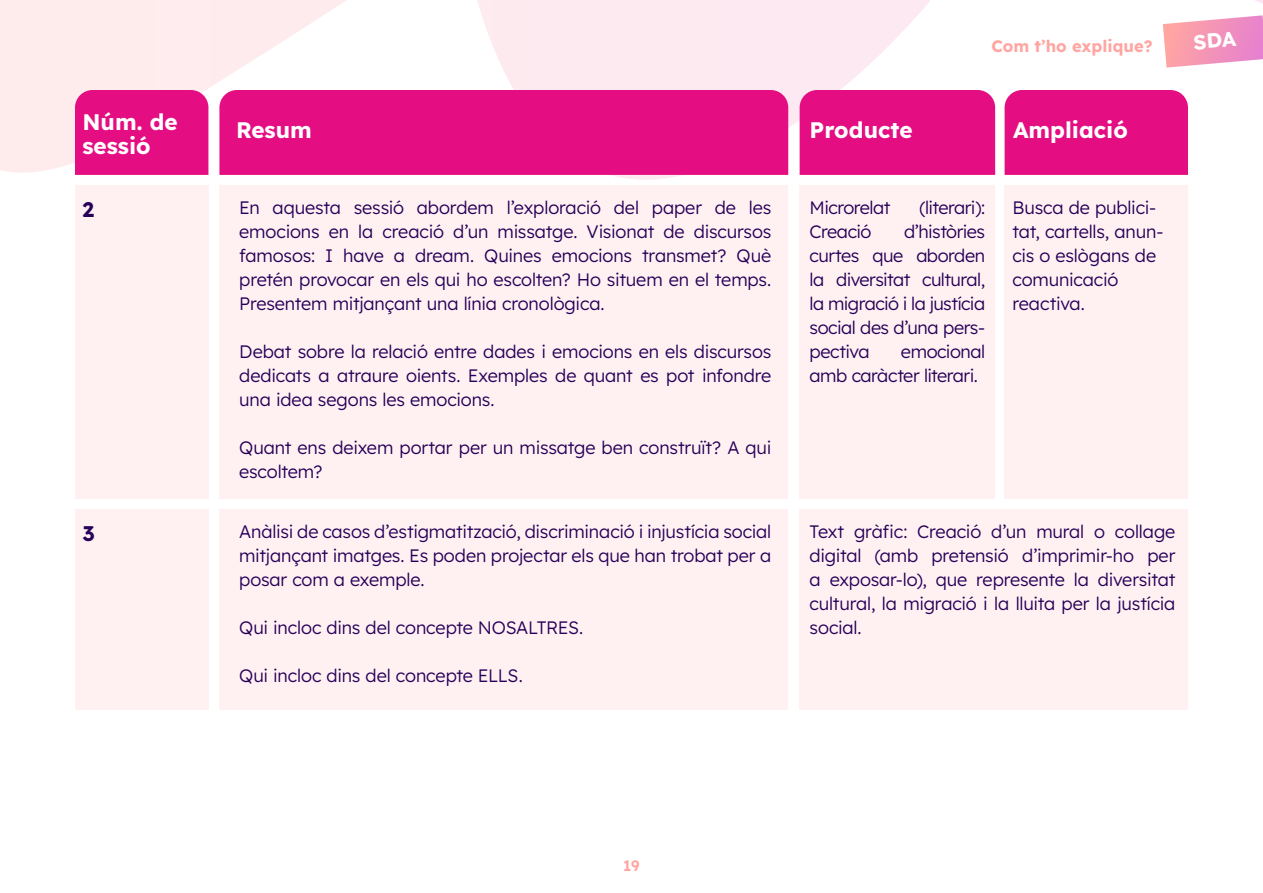
<style>
.page{position:relative;width:1263px;height:893px;background:#fff}
.page>*{position:absolute;margin:0;border:0;box-sizing:border-box;transform-origin:0 0}
.t1{font:700 22.5px "Lexend";color:#fff}
.t2{font:700 21px "Lexend";color:#270059}
.t3{font:300 18px/24px "Lexend";letter-spacing:-.015em;color:#270059;text-align:justify}
.t4{font:300 18px "Lexend";letter-spacing:-.035em;color:#270059}
.t5{font:300 18px "Lexend";letter-spacing:-.04em;color:#270059}
.t6{font:700 16.5px "Lexend";color:#ffa5a2}
.t7{font:600 15px "Lexend";color:#ffa5a2}
</style>
<div class="page">
<svg style="left:0;top:0;width:1263px;height:180px"></svg>
<div style="left:219px;top:185px;width:569px;height:313px;background:#fff1f1"></div>
<div style="left:75px;top:185px;width:133px;height:313px;background:#fff1f1"></div>
<div style="left:800px;top:185px;width:195px;height:313px;background:#fff1f1"></div>
<div style="left:1004px;top:185px;width:184px;height:313px;background:#fff1f1"></div>
<div style="left:219px;top:90px;width:569px;height:85px;background:#e50d82"></div>
<div style="left:75px;top:90px;width:133px;height:85px;background:#e50d82"></div>
<div style="left:800px;top:90px;width:195px;height:85px;background:#e50d82"></div>
<div style="left:1004px;top:90px;width:184px;height:85px;background:#e50d82"></div>
<div style="left:219px;top:509px;width:569px;height:200px;background:#fff1f1"></div>
<div style="left:75px;top:509px;width:133px;height:200px;background:#fff1f1"></div>
<div style="left:800px;top:509px;width:388px;height:200px;background:#fff1f1"></div>
<svg style="left:1163px;top:15px;width:100px;height:53px"></svg>
<p class="t1" style="left:82px;top:106px;width:97px">Núm. de</p>
<p class="t1" style="left:82px;top:130px;width:70px">sessió</p>
<p class="t1" style="left:236px;top:114px;width:77px">Resum</p>
<p class="t6" style="left:991px;top:34px;width:163px">Com t’ho explique?</p>
<p class="t1" style="left:810px;top:114px;width:104px">Producte</p>
<p class="t1" style="left:1013px;top:114px;width:116px">Ampliació</p>
<p class="t3" style="left:239px;top:194px;width:534px">En aquesta sessió abordem l’exploració del paper de les emocions en la creació d’un missatge. Visionat de discursos famosos: I have a dream. Quines emocions transmet? Què pretén provocar en els qui ho escolten? Ho situem en el temps.<br>Presentem mitjançant una línia cronològica.</p>
<p class="t3" style="left:239px;top:338px;width:534px">Debat sobre la relació entre dades i emocions en els discursos dedicats a atraure oients. Exemples de quant es pot infondre una idea segons les emocions.</p>
<p class="t3" style="left:239px;top:434px;width:534px">Quant ens deixem portar per un missatge ben construït? A qui escoltem?</p>
<p class="t2" style="left:82px;top:194px;width:13px">2</p>
<p class="t4" style="left:810px;top:195px;width:82px">Microrelat</p>
<p class="t5" style="left:919px;top:195px;width:67px">(literari):</p>
<p class="t4" style="left:810px;top:219px;width:63px">Creació</p>
<p class="t3" style="left:810px;top:218px;width:177px;text-indent:94px">d’històries curtes que aborden la diversitat cultural, la migració i la justícia social des d’una pers&shy;pectiva</p>
<p class="t3" style="left:810px;top:338px;width:177px;text-indent:91px">emocional amb caràcter literari.</p>
<p class="t3" style="left:1012px;top:194px;width:153px;text-align:left">Busca de publici&shy;tat, cartells, anun&shy;cis o eslògans de comunicació reactiva.</p>
<p class="t2" style="left:82px;top:518px;width:14px">3</p>
<p class="t3" style="left:810px;top:518px;width:367px">Text gràfic: Creació d’un mural o collage digital (amb pretensió d’imprimir-ho per a exposar-lo), que represente la diversitat cultural, la migració i la lluita per la justícia social.</p>
<p class="t3" style="left:239px;top:518px;width:534px">Anàlisi de casos d’estigmatització, discriminació i injustícia social mitjançant imatges. Es poden projectar els que han trobat per a posar com a exemple.</p>
<p class="t3" style="left:239px;top:614px;width:346px">Qui incloc dins del concepte NOSALTRES.</p>
<p class="t3" style="left:239px;top:662px;width:285px">Qui incloc dins del concepte ELLS.</p>
<p class="t7" style="left:623px;top:855px;width:18px">19</p>
</div>
